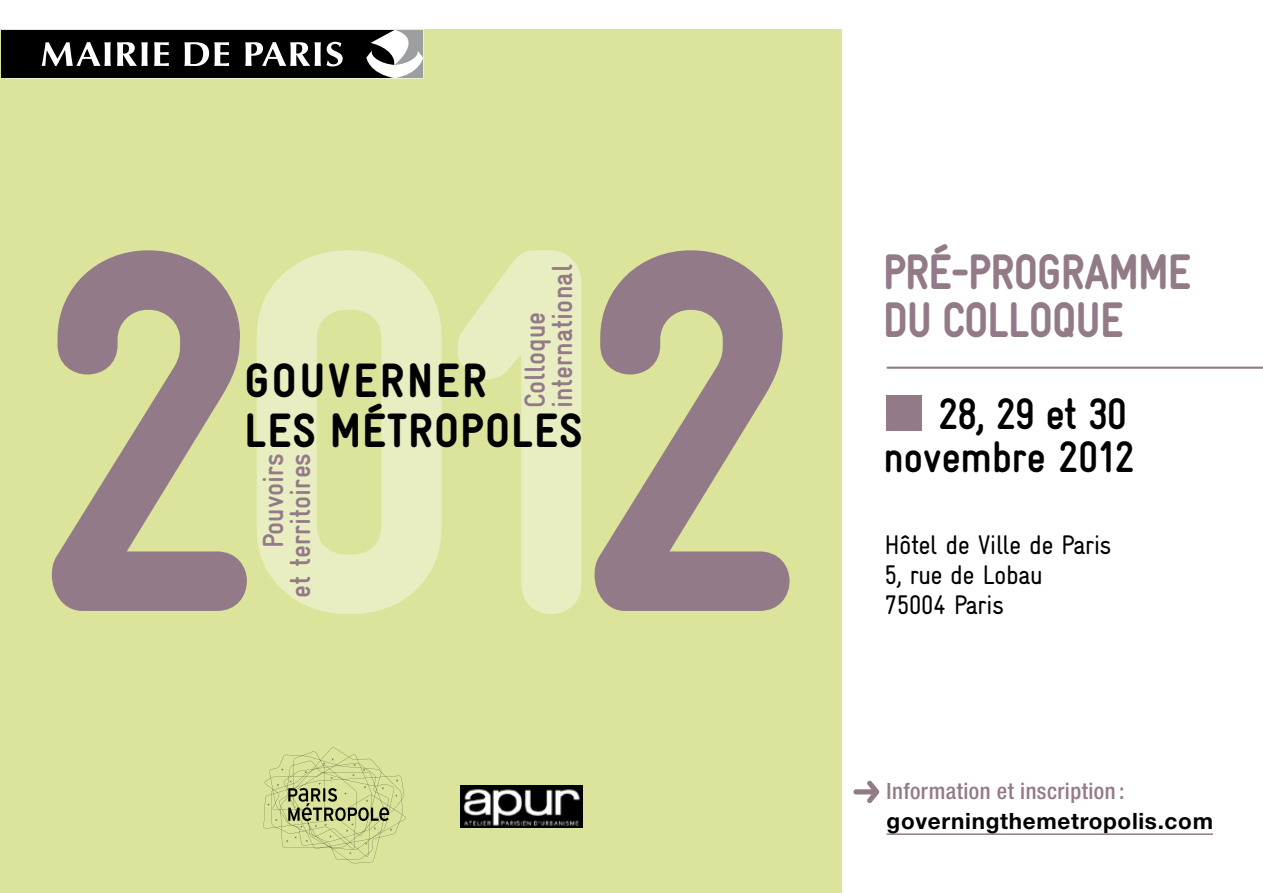
<style>
.page{position:relative;width:1263px;height:893px;background:#fff}
.page>*{position:absolute;margin:0;border:0;box-sizing:border-box;transform-origin:0 0}
.t1{font:900 517.2px "Gravur Condensed";color:#937a88}
.t2{font:900 50.1px/48px "Gravur Condensed";letter-spacing:-.02em;color:#937a88;scale:.94 1}
.t3{font:900 48.45px/49.9px "Gravur Condensed";letter-spacing:.02em;color:#000}
.t4{font:700 44.25px/42.8px "Gravur Condensed";letter-spacing:-.01em;color:#000;text-align:right}
.t5{font:700 29.25px/27.3px "Gravur Condensed";color:#937a88;text-align:right}
.t6{font:27px/29.7px "Gravur Condensed";letter-spacing:-.03em;color:#000}
.t7{font:700 22.5px "Helvetica Neue";letter-spacing:.03em;color:#000}
.t8{font:500 condensed 22.5px "Helvetica Neue";letter-spacing:.02em;color:#937a88}
.s1{color:#fff}
</style>
<div class="page">
<div style="left:0;top:30px;width:842px;height:863px;background:#dbe49a"></div>
<div style="left:2px;top:30px;width:393px;height:48px;background:#000"></div>
<svg style="left:42px;top:42px;width:69px;height:24px"></svg>
<svg style="left:117px;top:42px;width:31px;height:24px"></svg>
<svg style="left:154px;top:42px;width:15px;height:24px"></svg>
<svg style="left:185px;top:42px;width:44px;height:24px"></svg>
<svg style="left:245px;top:42px;width:98px;height:24px"></svg>
<svg style="left:366px;top:30px;width:58px;height:48px"></svg>
<hr style="left:887px;top:833px;width:326px;height:2px;background:#937a88">
<hr style="left:887px;top:367px;width:376px;height:2px;background:#937a88">
<div style="left:887px;top:395px;width:35px;height:35px;background:#937a88"></div>
<img style="left:461px;top:785px;width:122px;height:42px">
<svg style="left:264px;top:747px;width:142px;height:116px"></svg>
<svg style="left:853px;top:781px;width:26px;height:22px"></svg>
<h1 class="t1" style="left:33px;top:146px;width:777px">2<span class="s1">01</span>2</h1>
<p class="t5" style="left:521px;top:408px;width:146px;text-align:left;rotate:-90deg">Colloque international</p>
<h3 class="t3" style="left:244px;top:356px;width:340px">GOUVERNER<br>LES MÉTROPOLES</h3>
<p class="t5" style="left:259px;top:598px;width:146px;rotate:-90deg">Pouvoirs<br>et territoires</p>
<h2 class="t2" style="left:883px;top:248px;width:329px">PRÉ-PROGRAMME<br>DU COLLOQUE</h2>
<h3 class="t4" style="left:883px;top:393px;width:253px">28, 29 et 30 novembre 2012</h3>
<p class="t6" style="left:884px;top:530px;width:229px">Hôtel de Ville de Paris<br>5, rue de Lobau<br>75004 Paris</p>
<p class="t8" style="left:887px;top:777px;width:239px">Information et inscription :</p>
<p class="t7" style="left:887px;top:807px;width:328px">governingthemetropolis.com</p>
</div>
